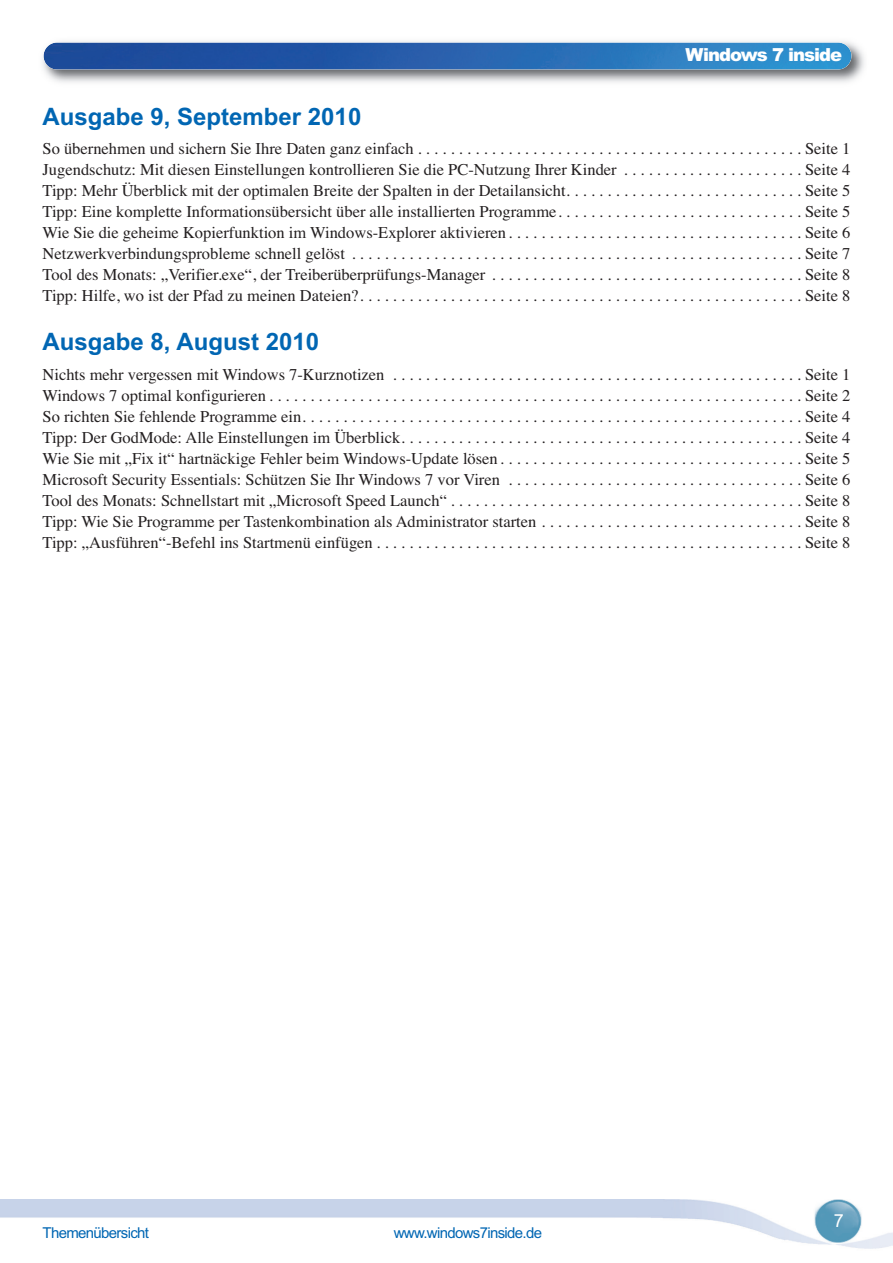
<style>
.page{position:relative;width:893px;height:1263px;background:#fff}
.page>*{position:absolute;margin:0;border:0;box-sizing:border-box;transform-origin:0 0}
.t1{font:700 24px "Arial";color:#0166b3}
.t2{font:900 18px "Arial";letter-spacing:-.055em;color:#fff}
.t3{font:18px "Arial";color:#fff}
.t4{font:16.5px/21px "Times";color:#231f20;text-align:justify}
.t5{font:15px "Arial";letter-spacing:-.045em;color:#0166b3}
</style>
<div class="page">
<img style="left:0;top:1199px;width:893px;height:50px">
<img style="left:42px;top:41px;width:822px;height:42px">
<img style="left:44px;top:43px;width:807px;height:27px;border-radius:14px">
<p class="t2" style="left:685px;top:45px;width:158px">Windows 7 inside</p>
<h1 class="t1" style="left:43px;top:107px;width:320px">Ausgabe 9, September 2010</h1>
<p class="t4" style="left:43px;top:140px;width:809px">So übernehmen und sichern Sie Ihre Daten ganz einfach . . . . . . . . . . . . . . . . . . . . . . . . . . . . . . . . . . . . . . . . . . . . . . . Seite 1<br>Jugendschutz: Mit diesen Einstellungen kontrollieren Sie die PC-Nutzung Ihrer Kinder . . . . . . . . . . . . . . . . . . . . . . Seite 4<br>Tipp: Mehr Überblick mit der optimalen Breite der Spalten in der Detailansicht. . . . . . . . . . . . . . . . . . . . . . . . . . . . . Seite 5<br>Tipp: Eine komplette Informationsübersicht über alle installierten Programme. . . . . . . . . . . . . . . . . . . . . . . . . . . . . . Seite 5<br>Wie Sie die geheime Kopierfunktion im Windows-Explorer aktivieren. . . . . . . . . . . . . . . . . . . . . . . . . . . . . . . . . . . . Seite 6<br>Netzwerkverbindungsprobleme schnell gelöst . . . . . . . . . . . . . . . . . . . . . . . . . . . . . . . . . . . . . . . . . . . . . . . . . . . . . . . Seite 7<br>Tool des Monats: „Verifier.exe“, der Treiberüberprüfungs-Manager . . . . . . . . . . . . . . . . . . . . . . . . . . . . . . . . . . . . . . Seite 8<br>Tipp: Hilfe, wo ist der Pfad zu meinen Dateien?. . . . . . . . . . . . . . . . . . . . . . . . . . . . . . . . . . . . . . . . . . . . . . . . . . . . . . Seite 8</p>
<h1 class="t1" style="left:43px;top:333px;width:278px">Ausgabe 8, August 2010</h1>
<p class="t4" style="left:43px;top:365px;width:809px">Nichts mehr vergessen mit Windows 7-Kurznotizen . . . . . . . . . . . . . . . . . . . . . . . . . . . . . . . . . . . . . . . . . . . . . . . . . . Seite 1<br>Windows 7 optimal konfigurieren . . . . . . . . . . . . . . . . . . . . . . . . . . . . . . . . . . . . . . . . . . . . . . . . . . . . . . . . . . . . . . . . . Seite 2<br>So richten Sie fehlende Programme ein. . . . . . . . . . . . . . . . . . . . . . . . . . . . . . . . . . . . . . . . . . . . . . . . . . . . . . . . . . . . . Seite 4<br>Tipp: Der GodMode: Alle Einstellungen im Überblick. . . . . . . . . . . . . . . . . . . . . . . . . . . . . . . . . . . . . . . . . . . . . . . . . Seite 4<br>Wie Sie mit „Fix it“ hartnäckige Fehler beim Windows-Update lösen. . . . . . . . . . . . . . . . . . . . . . . . . . . . . . . . . . . . . Seite 5<br>Microsoft Security Essentials: Schützen Sie Ihr Windows 7 vor Viren . . . . . . . . . . . . . . . . . . . . . . . . . . . . . . . . . . . . Seite 6<br>Tool des Monats: Schnellstart mit „Microsoft Speed Launch“ . . . . . . . . . . . . . . . . . . . . . . . . . . . . . . . . . . . . . . . . . . . Seite 8<br>Tipp: Wie Sie Programme per Tastenkombination als Administrator starten . . . . . . . . . . . . . . . . . . . . . . . . . . . . . . . . Seite 8<br>Tipp: „Ausführen“-Befehl ins Startmenü einfügen . . . . . . . . . . . . . . . . . . . . . . . . . . . . . . . . . . . . . . . . . . . . . . . . . . . . Seite 8</p>
<p class="t5" style="left:43px;top:1227px;width:108px">Themenübersicht</p>
<p class="t5" style="left:394px;top:1227px;width:150px">www.windows7inside.de</p>
<p class="t3" style="left:834px;top:1214px;width:12px">7</p>
</div>
